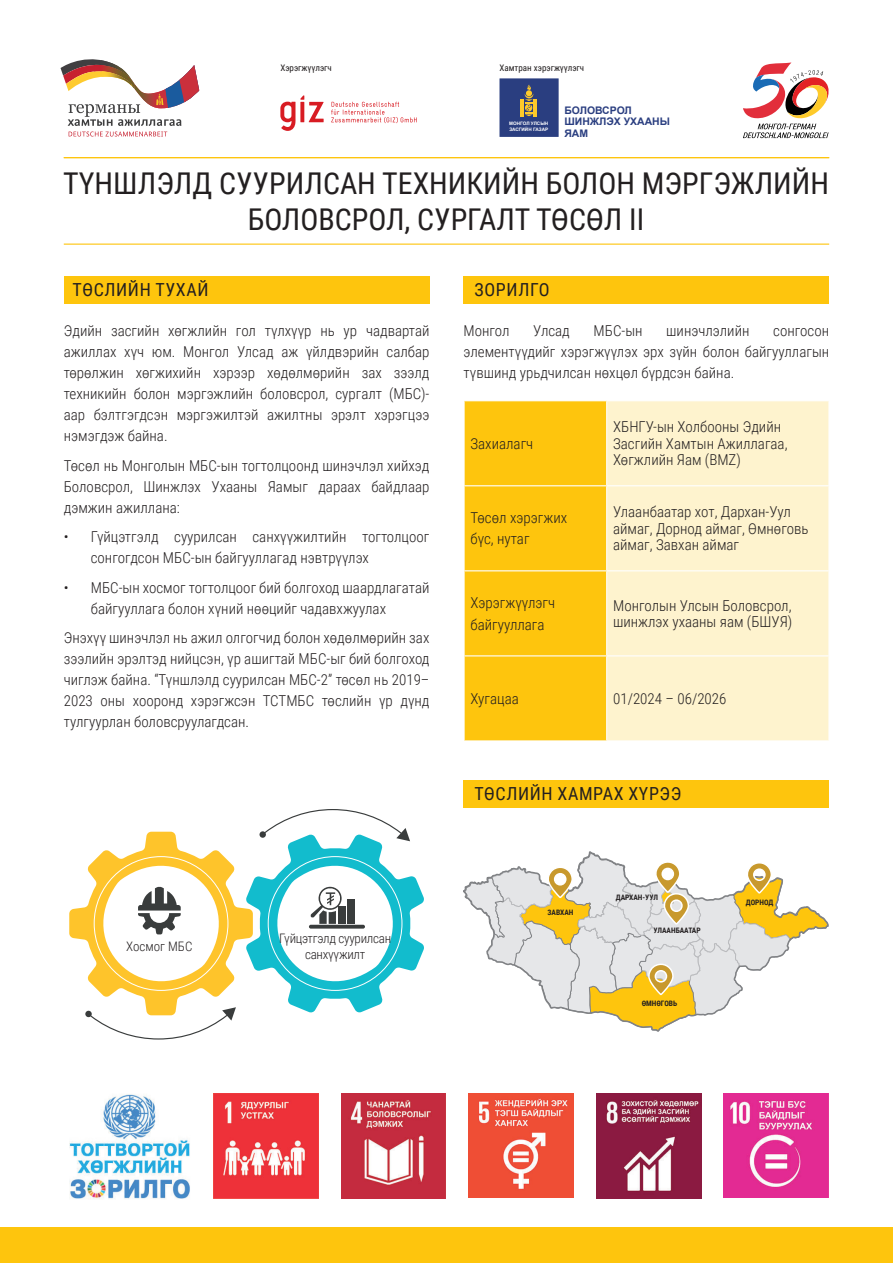
<style>
.page{position:relative;width:893px;height:1263px;background:#fff}
.page>*{position:absolute;margin:0;border:0;box-sizing:border-box;transform-origin:0 0}
.t1{font:30px/36px "Roboto Condensed";color:#231f20;text-align:center}
.t2{font:18px "Roboto Condensed";letter-spacing:.035em;color:#231f20}
.t3{font:300 15px/21px "Roboto Condensed";color:#231f20}
.t4{font:300 13.05px/16px "Roboto Condensed";letter-spacing:-.02em;color:#231f20;text-align:center}
.t5{font:300 13.05px "Roboto Condensed";color:#231f20}
.t6{font:700 10.5px/11.6px "Arial";color:#2a3e80}
.t7{font:9px "Roboto Condensed";color:#231f20}
.t8{font:700 7.5px "Roboto Condensed";color:#231f20}
.t9{font:700 4.65px/5.2px "Arial";color:#fff}
</style>
<div class="page">
<div style="left:0;top:1227px;width:893px;height:36px;background:#fec50d"></div>
<img style="left:70px;top:1094px;width:120px;height:105px">
<img style="left:213px;top:1093px;width:105px;height:105px">
<img style="left:341px;top:1093px;width:105px;height:105px">
<img style="left:469px;top:1093px;width:104px;height:105px">
<img style="left:596px;top:1093px;width:105px;height:105px">
<img style="left:724px;top:1093px;width:105px;height:105px">
<div style="left:64px;top:276px;width:365px;height:27px;background:#fec50d"></div>
<div style="left:463px;top:276px;width:366px;height:27px;background:#fec50d"></div>
<div style="left:463px;top:780px;width:366px;height:27px;background:#fec50d"></div>
<hr style="left:64px;top:244px;width:765px;height:1px;background:#fec50d">
<div style="left:465px;top:401px;width:141px;height:339px;background:#fec50d"></div>
<div style="left:607px;top:401px;width:221px;height:339px;background:#fef3ce"></div>
<hr style="left:463px;top:485px;width:144px;height:1px;background:#fff">
<hr style="left:607px;top:485px;width:223px;height:1px;background:#fff">
<hr style="left:463px;top:570px;width:144px;height:1px;background:#fff">
<hr style="left:607px;top:570px;width:223px;height:1px;background:#fff">
<hr style="left:463px;top:655px;width:144px;height:1px;background:#fff">
<hr style="left:607px;top:655px;width:223px;height:1px;background:#fff">
<svg style="left:464px;top:851px;width:364px;height:180px"></svg>
<hr style="left:64px;top:157px;width:765px;height:1px;background:#fec50d">
<svg style="left:69px;top:809px;width:355px;height:230px"></svg>
<svg style="left:61px;top:59px;width:138px;height:77px"></svg>
<svg style="left:280px;top:95px;width:44px;height:36px"></svg>
<svg style="left:331px;top:102px;width:86px;height:21px"></svg>
<svg style="left:499px;top:78px;width:60px;height:59px;background:#3f4d7c"></svg>
<svg style="left:743px;top:63px;width:86px;height:76px"></svg>
<p class="t7" style="left:280px;top:61px;width:53px">Хэрэгжүүлэгч</p>
<p class="t7" style="left:499px;top:61px;width:86px">Хамтран хэрэгжүүлэгч</p>
<p class="t6" style="left:564px;top:104px;width:107px">БОЛОВСРОЛ<br>ШИНЖЛЭХ УХААНЫ<br>ЯАМ</p>
<p class="t9" style="left:509px;top:121px;width:41px">МОНГОЛ УЛСЫН<br>ЗАСГИЙН ГАЗАР</p>
<h1 class="t1" style="left:63px;top:164px;width:767px">ТҮНШЛЭЛД СУУРИЛСАН ТЕХНИКИЙН БОЛОН МЭРГЭЖЛИЙН<br>БОЛОВСРОЛ, СУРГАЛТ ТӨСӨЛ II</h1>
<p class="t2" style="left:73px;top:277px;width:137px">ТӨСЛИЙН ТУХАЙ</p>
<p class="t2" style="left:474px;top:277px;width:77px">ЗОРИЛГО</p>
<p class="t3" style="left:64px;top:320px;width:367px;text-align:justify">Эдийн засгийн хөгжлийн гол түлхүүр нь ур чадвартай ажиллах хүч юм. Монгол Улсад аж үйлдвэрийн салбар төрөлжин хөгжихийн хэрээр хөдөлмөрийн зах зээлд техникийн болон мэргэжлийн боловсрол, сургалт (МБС)- аар бэлтгэгдсэн мэргэжилтэй ажилтны эрэлт хэрэгцээ нэмэгдэж байна.</p>
<p class="t3" style="left:64px;top:454px;width:367px;text-align:justify">Төсөл нь Монголын МБС-ын тогтолцоонд шинэчлэл хийхэд Боловсрол, Шинжлэх Ухааны Яамыг дараах байдлаар дэмжин ажиллана:</p>
<p class="t3" style="left:91px;top:526px;width:340px;text-indent:-27px">• Гүйцэтгэлд суурилсан санхүүжилтийн тогтолцоог сонгогдсон МБС-ын байгууллагад нэвтрүүлэх</p>
<p class="t3" style="left:91px;top:576px;width:340px;text-indent:-27px">• МБС-ын хосмог тогтолцоог бий болгоход шаардлагатай байгууллага болон хүний нөөцийг чадавхжуулах</p>
<p class="t3" style="left:64px;top:627px;width:367px;text-align:justify">Энэхүү шинэчлэл нь ажил олгогчид болон хөдөлмөрийн зах зээлийн эрэлтэд нийцсэн, үр ашигтай МБС-ыг бий болгоход чиглэж байна. “Түншлэлд суурилсан МБС-2” төсөл нь 2019– 2023 оны хооронд хэрэгжсэн ТСТМБС төслийн үр дүнд тулгуурлан боловсруулагдсан.</p>
<p class="t3" style="left:463px;top:320px;width:48px">Монгол</p>
<p class="t3" style="left:533px;top:320px;width:38px">Улсад</p>
<p class="t3" style="left:594px;top:320px;width:50px">МБС-ын</p>
<p class="t3" style="left:666px;top:320px;width:85px">шинэчлэлийн</p>
<p class="t3" style="left:463px;top:320px;width:367px;text-align:justify;text-indent:310px">сонгосон элементүүдийг хэрэгжүүлэх эрх зүйн болон байгууллагын түвшинд урьдчилсан нөхцөл бүрдсэн байна.</p>
<p class="t3" style="left:470px;top:432px;width:64px">Захиалагч</p>
<p class="t3" style="left:613px;top:418px;width:176px;line-height:16.5px">ХБНГУ-ын Холбооны Эдийн<br>Засгийн Хамтын Ажиллагаа,<br>Хөгжлийн Яам (BMZ)</p>
<p class="t3" style="left:470px;top:507px;width:98px">Төсөл хэрэгжих бүс, нутаг</p>
<p class="t3" style="left:613px;top:503px;width:197px;line-height:16.5px">Улаанбаатар хот, Дархан-Уул аймаг, Дорнод аймаг, Өмнөговь аймаг, Завхан аймаг</p>
<p class="t3" style="left:470px;top:592px;width:86px">Хэрэгжүүлэгч байгууллага</p>
<p class="t3" style="left:613px;top:597px;width:181px;line-height:16.5px">Монголын Улсын Боловсрол, шинжлэх ухааны яам (БШУЯ)</p>
<p class="t3" style="left:470px;top:688px;width:50px">Хугацаа</p>
<p class="t3" style="left:613px;top:688px;width:115px">01/2024 – 06/2026</p>
<p class="t2" style="left:474px;top:781px;width:209px">ТӨСЛИЙН ХАМРАХ ХҮРЭЭ</p>
<p class="t5" style="left:126px;top:937px;width:68px">Хосмог МБС</p>
<p class="t4" style="left:279px;top:929px;width:114px">Гүйцэтгэлд суурилсан санхүүжилт</p>
<p class="t8" style="left:547px;top:907px;width:28px">ЗАВХАН</p>
<p class="t8" style="left:616px;top:892px;width:44px">ДАРХАН-УУЛ</p>
<p class="t8" style="left:653px;top:925px;width:49px">УЛААНБААТАР</p>
<p class="t8" style="left:642px;top:998px;width:37px">ӨМНӨГОВЬ</p>
<p class="t8" style="left:746px;top:897px;width:29px">ДОРНОД</p>
</div>
